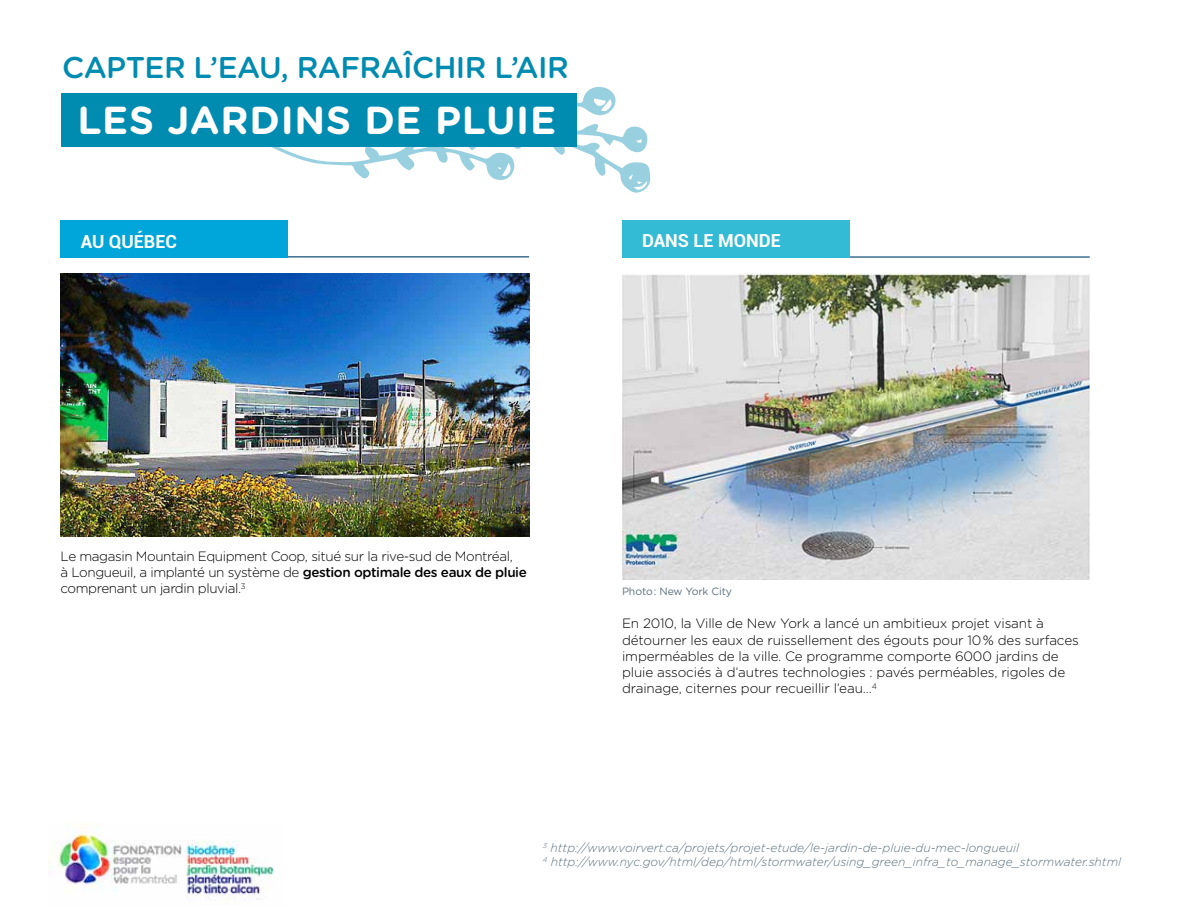
<style>
.page{position:relative;width:1188px;height:918px;background:#fff}
.page>*{position:absolute;margin:0;border:0;box-sizing:border-box;transform-origin:0 0}
.t1{font:700 39px "Gotham Rounded";letter-spacing:.02em;color:#fff}
.t2{font:500 30px "Gotham Rounded";letter-spacing:-.02em;color:#008bb0}
.t3{font:700 18px "Roboto";color:#fff}
.t4{font:300 13.5px/16.2px "Gotham Rounded";letter-spacing:-.01em;color:#000}
.t5{font:300 13.5px/16.2px "Gotham Rounded";letter-spacing:-.03em;color:#000}
.t6{font:italic 300 12px/14.4px "Gotham Rounded";color:#5c6f7c}
.t7{font:10.5px "Gotham";letter-spacing:-.01em;color:#5c6f7c}
.s1{font-weight:500}
</style>
<div class="page">
<img style="left:61px;top:274px;width:468px;height:262px">
<img style="left:622px;top:274px;width:468px;height:305px">
<hr style="left:61px;top:256px;width:468px;height:2px;background:#3b6e8f">
<hr style="left:622px;top:256px;width:468px;height:2px;background:#3b6e8f">
<div style="left:61px;top:220px;width:227px;height:38px;background:#00a5d9"></div>
<div style="left:622px;top:220px;width:227px;height:38px;background:#33bad5"></div>
<svg style="left:259px;top:87px;width:392px;height:106px"></svg>
<div style="left:61px;top:93px;width:516px;height:53px;background:#008bb0"></div>
<img style="left:57px;top:823px;width:217px;height:78px">
<h2 class="t2" style="left:62px;top:46px;width:508px">Capter l’eau, rafraîchir l’air</h2>
<h1 class="t1" style="left:77px;top:92px;width:480px">LES JARDINS DE PLUIE</h1>
<h3 class="t3" style="left:81px;top:229px;width:98px">AU QUÉBEC</h3>
<h3 class="t3" style="left:642px;top:228px;width:140px">DANS LE MONDE</h3>
<p class="t5" style="left:61px;top:547px;width:468px">Le magasin Mountain Equipment Coop, situé sur la rive-sud de Montréal,<br>à Longueuil, a implanté un système de <span class="s1">gestion optimale des eaux de pluie </span>comprenant un jardin pluvial.<sup>3</sup></p>
<p class="t7" style="left:622px;top:585px;width:112px">Photo: New York City</p>
<p class="t4" style="left:622px;top:615px;width:458px">En 2010, la Ville de New York a lancé un ambitieux projet visant à détourner les eaux de ruissellement des égouts pour 10 % des surfaces imperméables de la ville. Ce programme comporte 6000 jardins de pluie associés à d’autres technologies : pavés perméables, rigoles de drainage, citernes pour recueillir l’eau…<sup>4</sup></p>
<p class="t6" style="left:543px;top:840px;width:580px"><sup>3</sup> http://www.voirvert.ca/projets/projet-etude/le-jardin-de-pluie-du-mec-longueuil<br><sup>4</sup> http://www.nyc.gov/html/dep/html/stormwater/using_green_infra_to_manage_stormwater.shtml</p>
</div>
